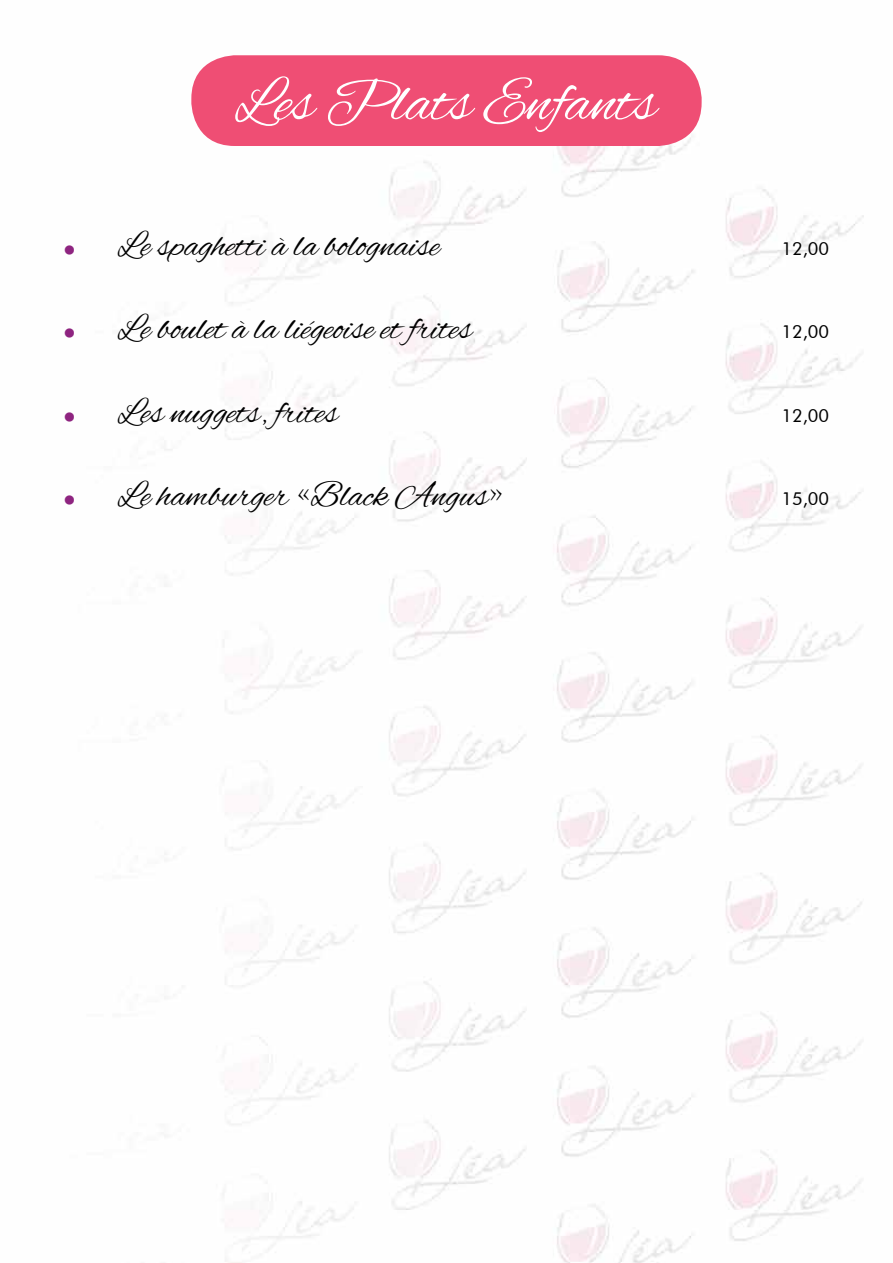
<style>
.page{position:relative;width:893px;height:1263px;background:#fff}
.page>*{position:absolute;margin:0;border:0;box-sizing:border-box;transform-origin:0 0}
.t1{font:63px "Alex Brush";letter-spacing:-.01em;color:#fff}
.t2{font:36px "Alex Brush";color:#000}
.t3{font:18px "Futura BT";color:#000}
.s1{font-size:21.15px;color:#8e2480}
</style>
<div class="page">
<img style="left:164px;top:55px;width:700px;height:1208px">
<div style="left:191px;top:55px;width:511px;height:91px;background:#ef4e74;border-radius:44px"></div>
<h1 class="t1" style="left:235px;top:67px;width:423px">Les Plats Enfants</h1>
<p class="t2" style="left:64px;top:225px;width:377px"><span class="s1">•</span> Le spaghetti à la bolognaise</p>
<p class="t3" style="left:781px;top:237px;width:49px">12,00</p>
<p class="t2" style="left:64px;top:308px;width:410px"><span class="s1">•</span> Le boulet à la liégeoise et frites</p>
<p class="t3" style="left:781px;top:321px;width:49px">12,00</p>
<p class="t2" style="left:64px;top:392px;width:276px"><span class="s1">•</span> Les nuggets, frites</p>
<p class="t3" style="left:781px;top:404px;width:49px">12,00</p>
<p class="t2" style="left:64px;top:475px;width:441px"><span class="s1">•</span> Le hamburger «Black Angus»</p>
<p class="t3" style="left:781px;top:488px;width:49px">15,00</p>
</div>
